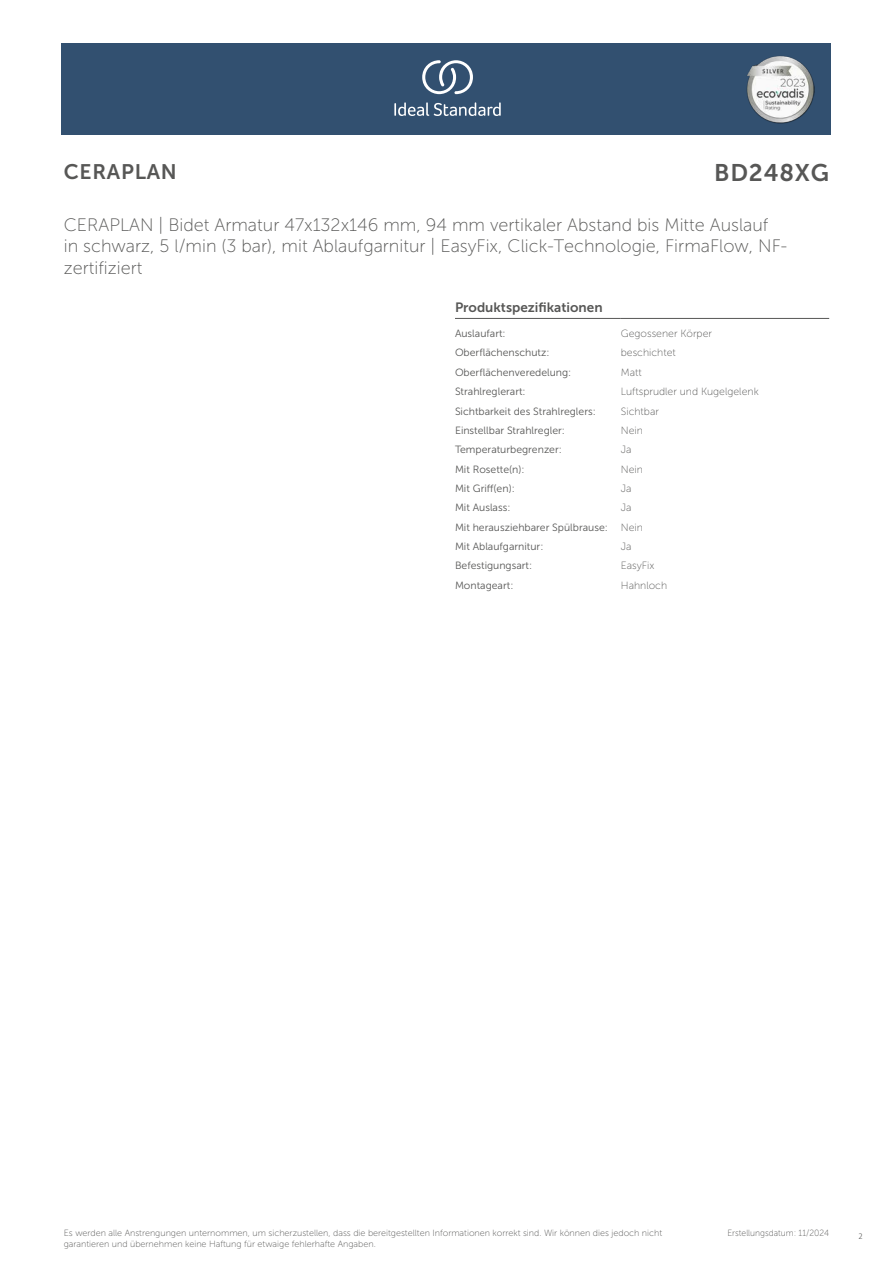
<style>
.page{position:relative;width:893px;height:1263px;background:#fff}
.page>*{position:absolute;margin:0;border:0;box-sizing:border-box;transform-origin:0 0}
.t1{font:24px "Museo Sans 700";letter-spacing:.035em;color:#575756}
.t2{font:21px "Museo Sans 700";letter-spacing:.035em;color:#575756}
.t3{font:18px/21.6px "Museo Sans 100";color:#575756}
.t4{font:13.5px "Museo Sans 700";color:#575756}
.t5{font:10.5px/19.4px "Museo Sans 300";color:#575756}
.t6{font:10.5px "Museo Sans 100";color:#575756}
.t7{font:9px/10.8px "Museo Sans 100";color:#575756}
.t8{font:9px "Museo Sans 100";color:#575756;scale:.95 1}
.t9{font:300 9px "Calibri";color:#575756;scale:.95 1}
.s1{font-family:"Museo Sans 100"}
</style>
<div class="page">
<div style="left:62px;top:43px;width:769px;height:91px;background:#325070"></div>
<hr style="left:455px;top:318px;width:166px;height:1px;background:#575756">
<hr style="left:621px;top:318px;width:208px;height:1px;background:#575756">
<svg style="left:394px;top:102px;width:107px;height:14px"></svg>
<svg style="left:422px;top:60px;width:51px;height:34px"></svg>
<img style="left:746px;top:56px;width:68px;height:67px">
<h2 class="t2" style="left:64px;top:160px;width:115px">CERAPLAN</h2>
<h1 class="t1" style="left:714px;top:160px;width:117px">BD248XG</h1>
<h3 class="t3" style="left:64px;top:214px;width:725px">CERAPLAN | Bidet Armatur 47x132x146 mm, 94 mm vertikaler Abstand bis Mitte Auslauf in schwarz, 5 l/min (3 bar), mit Ablaufgarnitur | EasyFix, Click-Technologie, FirmaFlow, NF&shy;zertifiziert</h3>
<p class="t4" style="left:455px;top:300px;width:149px">Produktspezifikationen</p>
<p class="t5" style="left:455px;top:324px;width:52px">Auslaufart:</p>
<p class="t6" style="left:621px;top:328px;width:93px">Gegossener Körper</p>
<p class="t5" style="left:455px;top:343px;width:96px">Oberflächenschutz:</p>
<p class="t6" style="left:621px;top:347px;width:57px">beschichtet</p>
<p class="t5" style="left:455px;top:363px;width:118px">Oberflächenveredelung:</p>
<p class="t6" style="left:621px;top:367px;width:22px">Matt</p>
<p class="t5" style="left:455px;top:382px;width:72px">Strahlreglerart:</p>
<p class="t6" style="left:621px;top:386px;width:139px">Luftsprudler und Kugelgelenk</p>
<p class="t5" style="left:455px;top:401px;width:142px">Sichtbarkeit des Strahlreglers:</p>
<p class="t6" style="left:621px;top:405px;width:40px">Sichtbar</p>
<p class="t5" style="left:455px;top:421px;width:111px">Einstellbar Strahlregler:</p>
<p class="t6" style="left:621px;top:425px;width:24px">Nein</p>
<p class="t5" style="left:455px;top:440px;width:108px">Temperaturbegrenzer:</p>
<p class="t6" style="left:621px;top:444px;width:12px">Ja</p>
<p class="t5" style="left:455px;top:459px;width:71px">Mit Rosette(n):</p>
<p class="t6" style="left:621px;top:463px;width:24px">Nein</p>
<p class="t5" style="left:455px;top:479px;width:61px">Mit Griff(en):</p>
<p class="t6" style="left:621px;top:483px;width:12px">Ja</p>
<p class="t5" style="left:455px;top:498px;width:57px">Mit Auslass:</p>
<p class="t6" style="left:621px;top:502px;width:12px">Ja</p>
<p class="t5" style="left:455px;top:517px;width:189px">Mit herausziehbarer Spülbrause: <span class="s1">Nein<br></span>Mit Ablaufgarnitur:</p>
<p class="t6" style="left:621px;top:541px;width:12px">Ja</p>
<p class="t5" style="left:455px;top:556px;width:79px">Befestigungsart:</p>
<p class="t6" style="left:621px;top:560px;width:35px">EasyFix</p>
<p class="t5" style="left:455px;top:575px;width:60px">Montageart:</p>
<p class="t6" style="left:621px;top:579px;width:48px">Hahnloch</p>
<p class="t7" style="left:64px;top:1227px;width:600px">Es werden alle Anstrengungen unternommen, um sicherzustellen, dass die bereitgestellten Informationen korrekt sind. Wir können dies jedoch nicht garantieren und übernehmen keine Haftung für etwaige fehlerhafte Angaben.</p>
<p class="t8" style="left:727px;top:1228px;width:109px">Erstellungsdatum: 11/2024</p>
<p class="t9" style="left:858px;top:1230px;width:6px">2</p>
</div>
